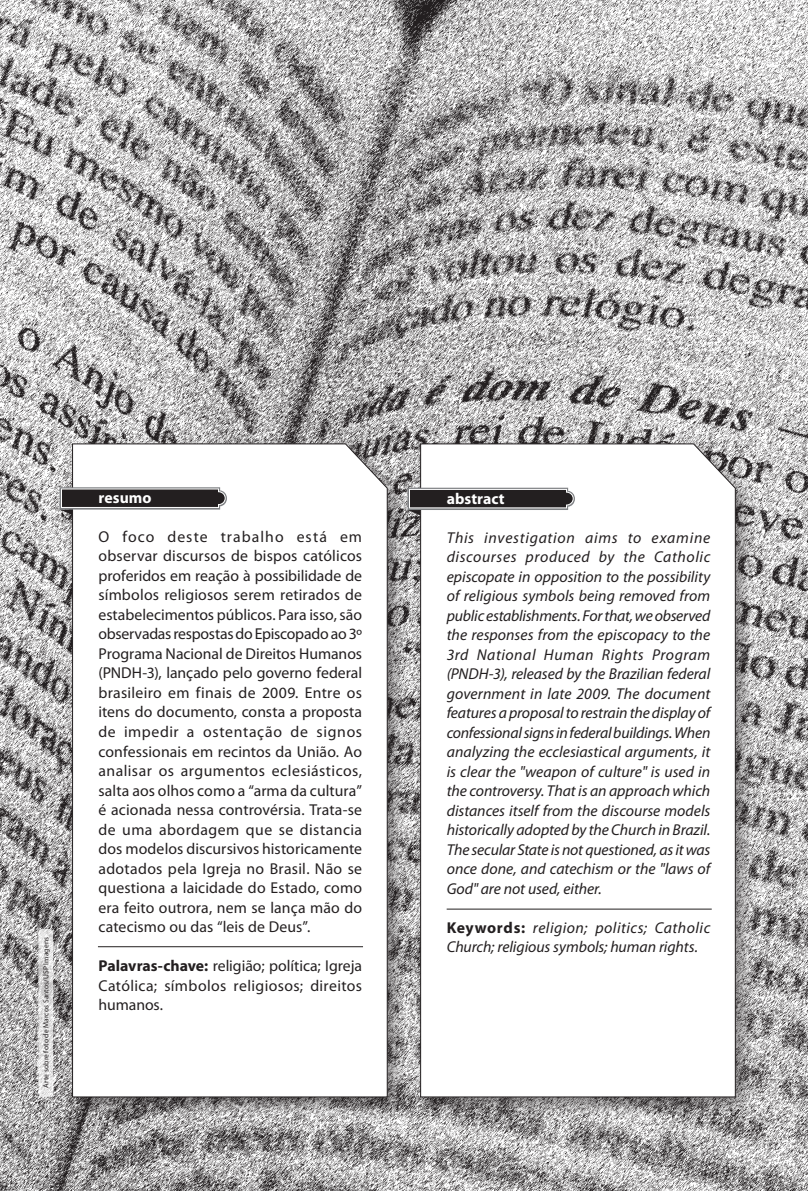
<style>
.page{position:relative;width:808px;height:1191px;background:#fff}
.page>*{position:absolute;margin:0;border:0;box-sizing:border-box;transform-origin:0 0}
.t1{font:15.75px/19.5px "Myriad Pro";letter-spacing:.01em;color:#231f20;text-align:justify}
.t2{font:italic 15.75px/19.5px "Myriad Pro";color:#231f20;text-align:justify}
.t3{font:700 15.75px "Myriad Pro";letter-spacing:.005em;color:#fff}
.t4{font:7.5px "Myriad Pro";letter-spacing:.015em;color:#231f20}
.s1{font-weight:700}
.s2{font-weight:700;font-style:normal}
</style>
<div class="page">
<img style="left:0;top:0;width:807px;height:1191px">
<div style="left:64px;top:435px;width:343px;height:682px;background:#231f20;opacity:.5"></div>
<svg style="left:72px;top:443px;width:316px;height:654px"></svg>
<div style="left:412px;top:435px;width:343px;height:682px;background:#231f20;opacity:.5"></div>
<svg style="left:420px;top:443px;width:316px;height:654px"></svg>
<svg style="left:60px;top:487px;width:167px;height:28px"></svg>
<svg style="left:408px;top:488px;width:167px;height:27px"></svg>
<hr style="left:98px;top:946px;width:265px;height:1px;background:#231f20">
<hr style="left:447px;top:908px;width:265px;height:1px;background:#231f20">
<svg style="left:38px;top:928px;width:15px;height:169px"></svg>
<p class="t4" style="left:41px;top:1087px;width:152px;rotate:-90deg">Arte sobre foto de Marcos Santos/USP Imagens</p>
<p class="t3" style="left:98px;top:487px;width:55px">resumo</p>
<p class="t1" style="left:98px;top:526px;width:265px">O foco deste trabalho está em observar discursos de bispos católicos proferidos em reação à possibilidade de símbolos religiosos serem retirados de estabelecimentos públicos. Para isso, são observadas respostas do Episcopado ao 3º Programa Nacional de Direitos Humanos (PNDH-3), lançado pelo governo federal brasileiro em finais de 2009. Entre os itens do documento, consta a proposta de impedir a ostentação de signos confessionais em recintos da União. Ao analisar os argumentos eclesiásticos, salta aos olhos como a “arma da cultura” é acionada nessa controvérsia. Trata-se de uma abordagem que se distancia dos modelos discursivos historicamente adotados pela Igreja no Brasil. Não se questiona a laicidade do Estado, como era feito outrora, nem se lança mão do catecismo ou das “leis de Deus”.</p>
<p class="t1" style="left:98px;top:955px;width:265px"><span class="s1">Palavras-chave:</span> religião; política; Igreja Católica; símbolos religiosos; direitos humanos.</p>
<p class="t3" style="left:447px;top:488px;width:59px">abstract</p>
<p class="t2" style="left:447px;top:527px;width:265px">This investigation aims to examine discourses produced by the Catholic episcopate in opposition to the possibility of religious symbols being removed from public establishments. For that, we observed the responses from the episcopacy to the 3rd National Human Rights Program (PNDH-3), released by the Brazilian federal government in late 2009. The document features a proposal to restrain the display of confessional signs in federal buildings. When analyzing the ecclesiastical arguments, it is clear the "weapon of culture" is used in the controversy. That is an approach which distances itself from the discourse models historically adopted by the Church in Brazil.<br>The secular State is not questioned, as it was once done, and catechism or the "laws of God" are not used, either.</p>
<p class="t2" style="left:447px;top:917px;width:265px"><span class="s2">Keywords:</span> religion; politics; Catholic<br>Church; religious symbols; human rights.</p>
</div>
